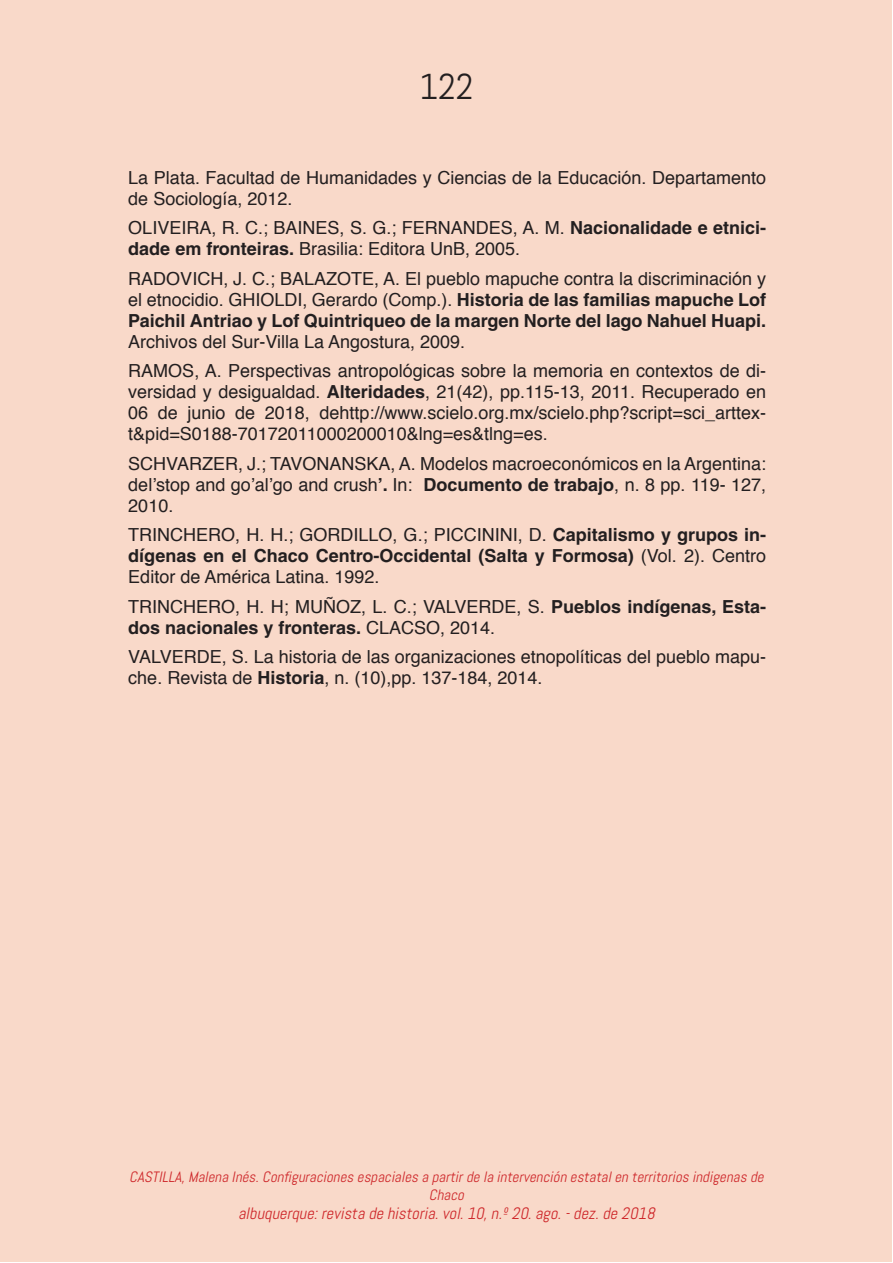
<style>
.page{position:relative;width:893px;height:1263px;background:#fff}
.page>*{position:absolute;margin:0;border:0;box-sizing:border-box;transform-origin:0 0}
.t1{font:36px "Abel";color:#231f20}
.t2{font:18px/21px "Helvetica";color:#231f20}
.t3{font:italic 16.5px "Abel";color:#ce272a}
.t4{font:italic 15px/18px "Abel";color:#ce272a;text-align:center}
.s1{font-weight:700}
</style>
<div class="page">
<div style="left:0;top:0;width:891px;height:1261px;background:#f9d9c9"></div>
<h1 class="t1" style="left:419px;top:64px;width:56px">122</h1>
<p class="t2" style="left:128px;top:167px;width:639px">La Plata. Facultad de Humanidades y Ciencias de la Educación. Departamento de Sociología, 2012.</p>
<p class="t2" style="left:128px;top:218px;width:639px">OLIVEIRA, R. C.; BAINES, S. G.; FERNANDES, A. M. <span class="s1">Nacionalidade e etnici&shy;dade em fronteiras.</span> Brasilia: Editora UnB, 2005.</p>
<p class="t2" style="left:128px;top:268px;width:639px;text-align:justify">RADOVICH, J. C.; BALAZOTE, A. El pueblo mapuche contra la discriminación y el etnocidio. GHIOLDI, Gerardo (Comp.). <span class="s1">Historia de las familias mapuche Lof Paichil Antriao y Lof Quintriqueo de la margen Norte del lago Nahuel Huapi.<br></span>Archivos del Sur-Villa La Angostura, 2009.</p>
<p class="t2" style="left:128px;top:361px;width:639px;text-align:justify">RAMOS, A. Perspectivas antropológicas sobre la memoria en contextos de di&shy;versidad y desigualdad. <span class="s1">Alteridades</span>, 21(42), pp.115-13, 2011. Recuperado en 06 de junio de 2018, dehttp://www.scielo.org.mx/scielo.php?script=sci_arttex&shy;t&amp;pid=S0188-70172011000200010&amp;lng=es&amp;tlng=es.</p>
<p class="t2" style="left:128px;top:453px;width:639px;text-align:justify">SCHVARZER, J.; TAVONANSKA, A. Modelos macroeconómicos en la Argentina: del’stop and go’al’go and crush<span class="s1">’.</span> In: <span class="s1">Documento de trabajo</span>, n. 8 pp. 119- 127, 2010.</p>
<p class="t2" style="left:128px;top:525px;width:639px;text-align:justify">TRINCHERO, H. H.; GORDILLO, G.; PICCININI, D. <span class="s1">Capitalismo y grupos in&shy;dígenas en el Chaco Centro-Occidental (Salta y Formosa)</span> (Vol. 2). Centro Editor de América Latina. 1992.</p>
<p class="t2" style="left:128px;top:596px;width:639px">TRINCHERO, H. H; MUÑOZ, L. C.; VALVERDE, S. <span class="s1">Pueblos indígenas, Esta&shy;dos nacionales y fronteras.</span> CLACSO, 2014.</p>
<p class="t2" style="left:128px;top:647px;width:639px">VALVERDE, S. La historia de las organizaciones etnopolíticas del pueblo mapu&shy;che. Revista de <span class="s1">Historia</span>, n. (10),pp. 137-184, 2014.</p>
<p class="t4" style="left:129px;top:1167px;width:640px">CASTILLA,MalenaInés.Configuracionesespacialesapartirdelaintervenciónestatalenterritoriosindigenasde<br>Chaco</p>
<p class="t3" style="left:238px;top:1203px;width:422px">albuquerque:revistadehistoria.vol.10,n.º20.ago.-dez.de2018</p>
</div>
